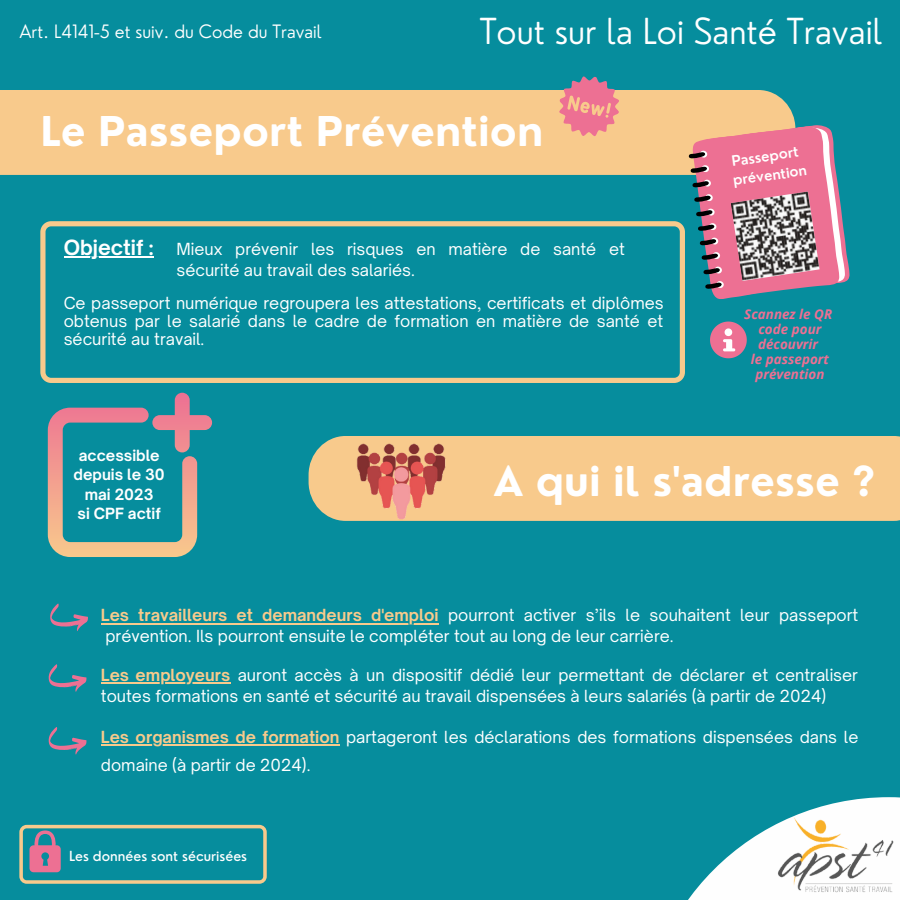
<style>
.page{position:relative;width:900px;height:900px;background:#068d9d}
.page>*{position:absolute;margin:0;border:0;box-sizing:border-box;transform-origin:0 0}
.t1{font:700 40px "Nourd";color:#fff}
.t2{font:300 35px "Nourd";color:#fff}
.t3{font:700 20px "Open Sauce One";color:#fff}
.t4{font:300 18px "Nourd";color:#fff}
.t5{font:16px/21px "Open Sauce One";color:#fff}
.t6{font:700 14.8px/19.5px "Open Sauce One";color:#fff;text-align:center}
.t7{font:600 14px "Nourd";color:#fff}
.t8{font:500 13.6px "Nourd";color:#fefefe}
.t9{font:italic 700 13.4px/15px "Open Sans";color:#ed7093}
.s1{font-weight:700;color:#f8ca8c}
</style>
<div class="page">
<svg style="left:688px;top:797px;width:212px;height:103px"></svg>
<img style="left:772px;top:810px;width:128px;height:90px">
<div style="left:0;top:90px;width:795px;height:85px;background:#f8ca8c"></div>
<div style="left:309px;top:436px;width:591px;height:85px;background:#f8ca8c"></div>
<svg style="left:40px;top:221px;width:645px;height:162px"></svg>
<svg style="left:687px;top:123px;width:163px;height:176px"></svg>
<img style="left:731px;top:191px;width:89px;height:90px">
<img style="left:328px;top:436px;width:146px;height:85px">
<svg style="left:50px;top:604px;width:38px;height:27px"></svg>
<svg style="left:48px;top:727px;width:39px;height:28px"></svg>
<svg style="left:48px;top:664px;width:39px;height:28px"></svg>
<svg style="left:19px;top:825px;width:248px;height:59px"></svg>
<svg style="left:553px;top:76px;width:72px;height:66px;background:#d29891"></svg>
<svg style="left:48px;top:393px;width:164px;height:164px"></svg>
<svg style="left:710px;top:322px;width:37px;height:36px"></svg>
<hr style="left:101px;top:623px;width:338px;height:1px;background:#f8ca8c">
<hr style="left:101px;top:682px;width:129px;height:2px;background:#f8ca8c">
<hr style="left:101px;top:744px;width:238px;height:2px;background:#f8ca8c">
<hr style="left:64px;top:257px;width:90px;height:1px;background:#fff">
<p class="t4" style="left:19px;top:20px;width:304px">Art. L4141-5 et suiv. du Code du Travail</p>
<p class="t2" style="left:480px;top:9px;width:404px">Tout sur la Loi Santé Travail</p>
<p class="t1" style="left:40px;top:106px;width:504px">Le Passeport Prévention</p>
<p class="t3" style="left:64px;top:235px;width:91px">Objectif :</p>
<p class="t5" style="left:176px;top:239px;width:450px">Mieux prévenir les risques en matière de santé et sécurité au travail des salariés.</p>
<p class="t5" style="left:64px;top:294px;width:601px;line-height:18px;text-align:justify">Ce passeport numérique regroupera les attestations, certificats et diplômes obtenus par le salarié dans le cadre de formation en matière de santé et sécurité au travail.</p>
<p class="t7" style="left:730px;top:152px;width:69px;rotate:-8deg">Passeport</p>
<p class="t7" style="left:732px;top:172px;width:76px;rotate:-8deg">prévention</p>
<p class="t9" style="left:744px;top:306px;width:89px">Scannez le QR</p>
<p class="t9" style="left:758px;top:321px;width:65px">code pour découvrir</p>
<p class="t9" style="left:751px;top:351px;width:80px;text-align:center">le passeport prévention</p>
<p class="t6" style="left:74px;top:445px;width:93px">accessible depuis le 30 mai 2023</p>
<p class="t6" style="left:78px;top:504px;width:85px">si CPF actif</p>
<p class="t1" style="left:493px;top:456px;width:383px">A qui il s'adresse ?</p>
<p class="t5" style="left:101px;top:605px;width:759px"><span class="s1">Les travailleurs et demandeurs d'emploi</span> pourront activer s’ils le souhaitent leur passeport prévention. Ils pourront ensuite le compléter tout au long de leur carrière.</p>
<p class="t5" style="left:101px;top:664px;width:759px"><span class="s1">Les employeurs</span> auront accès à un dispositif dédié leur permettant de déclarer et centraliser toutes formations en santé et sécurité au travail dispensées à leurs salariés (à partir de 2024)</p>
<p class="t5" style="left:101px;top:723px;width:759px;line-height:27.8px"><span class="s1">Les organismes de formation</span> partageront les déclarations des formations dispensées dans le domaine (à partir de 2024).</p>
<p class="t8" style="left:69px;top:847px;width:180px">Les données sont sécurisées</p>
</div>
